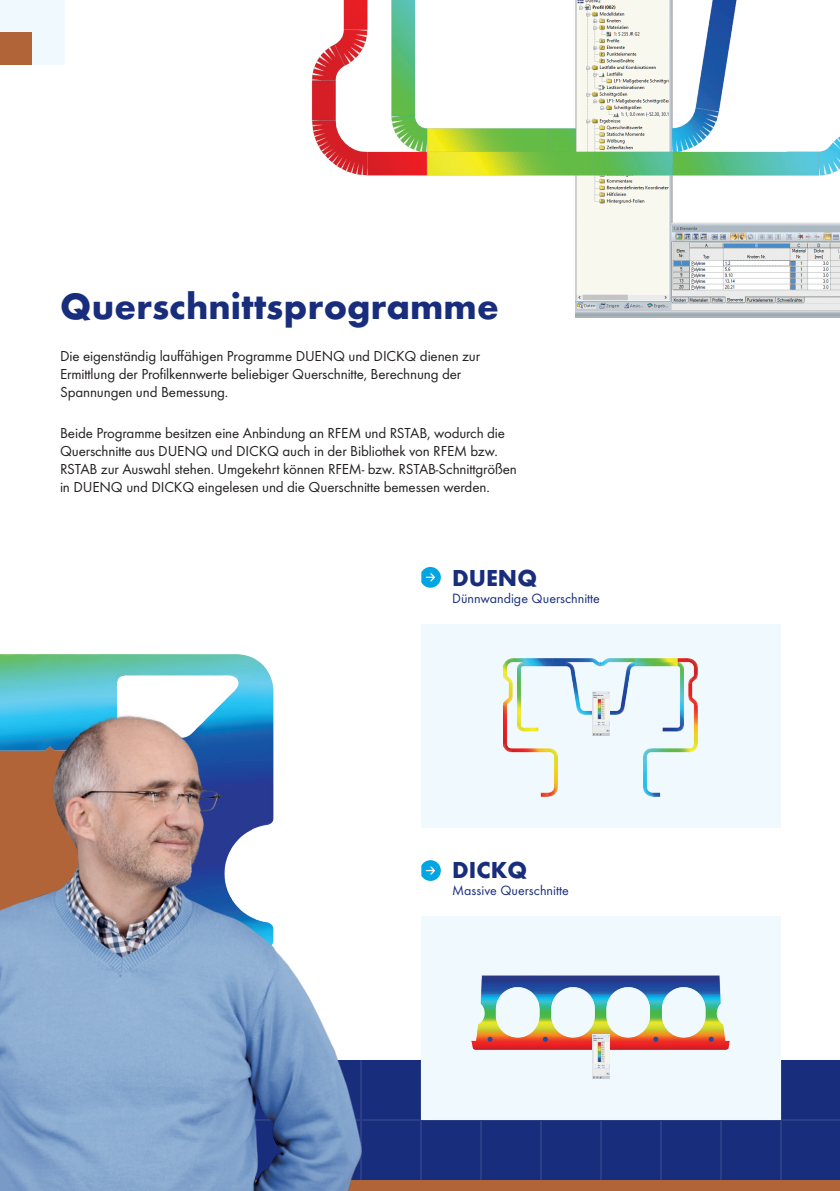
<style>
.page{position:relative;width:840px;height:1191px;background:#fff}
.page>*{position:absolute;margin:0;border:0;box-sizing:border-box;transform-origin:0 0}
.t1{font:700 38px "Function Pro";color:#182d7c}
.t2{font:700 24px "Function Pro";color:#182d7c}
.t3{font:15px/18px "Function Pro";letter-spacing:-.01em;color:#231f20}
.t4{font:14px "Function Pro";color:#182d7c}
</style>
<div class="page">
<img style="left:0;top:654px;width:274px;height:35px">
<img style="left:575px;top:0;width:264px;height:317px">
<div style="left:396px;top:1059px;width:443px;height:121px;background:#182d7c"></div>
<div style="left:0;top:1180px;width:839px;height:11px;background:#b06437"></div>
<div style="left:0;top:0;width:31px;height:31px;background:#f0f9fd"></div>
<div style="left:0;top:32px;width:31px;height:33px;background:#b06437"></div>
<div style="left:32px;top:0;width:33px;height:31px;background:#f0f9fd"></div>
<div style="left:32px;top:32px;width:33px;height:33px;background:#f0f9fd"></div>
<div style="left:421px;top:916px;width:359px;height:203px;background:#f0f9fd"></div>
<div style="left:421px;top:624px;width:359px;height:203px;background:#f0f9fd"></div>
<svg style="left:421px;top:567px;width:19px;height:21px"></svg>
<svg style="left:421px;top:860px;width:19px;height:21px"></svg>
<img style="left:311px;top:0;width:106px;height:122px">
<img style="left:503px;top:658px;width:194px;height:139px">
<img style="left:592px;top:691px;width:17px;height:44px">
<img style="left:471px;top:975px;width:258px;height:74px">
<img style="left:592px;top:1035px;width:17px;height:43px">
<img style="left:671px;top:0;width:141px;height:122px">
<img style="left:312px;top:122px;width:527px;height:55px">
<img style="left:0;top:689px;width:396px;height:502px">
<p class="t1" style="left:60px;top:283px;width:440px">Querschnittsprogramme</p>
<p class="t3" style="left:60px;top:347px;width:421px">Die eigenständig lauffähigen Programme DUENQ und DICKQ dienen zur<br>Ermittlung der Profilkennwerte beliebiger Querschnitte, Berechnung der<br>Spannungen und Bemessung.</p>
<p class="t3" style="left:60px;top:424px;width:458px">Beide Programme besitzen eine Anbindung an RFEM und RSTAB, wodurch die Querschnitte aus DUENQ und DICKQ auch in der Bibliothek von RFEM bzw.<br>RSTAB zur Auswahl stehen. Umgekehrt können RFEM- bzw. RSTAB-Schnittgrößen in DUENQ und DICKQ eingelesen und die Querschnitte bemessen werden.</p>
<p class="t2" style="left:452px;top:563px;width:86px">DUENQ</p>
<p class="t4" style="left:452px;top:590px;width:149px">Dünnwandige Querschnitte</p>
<p class="t2" style="left:452px;top:855px;width:77px">DICKQ</p>
<p class="t4" style="left:452px;top:882px;width:118px">Massive Querschnitte</p>
</div>
